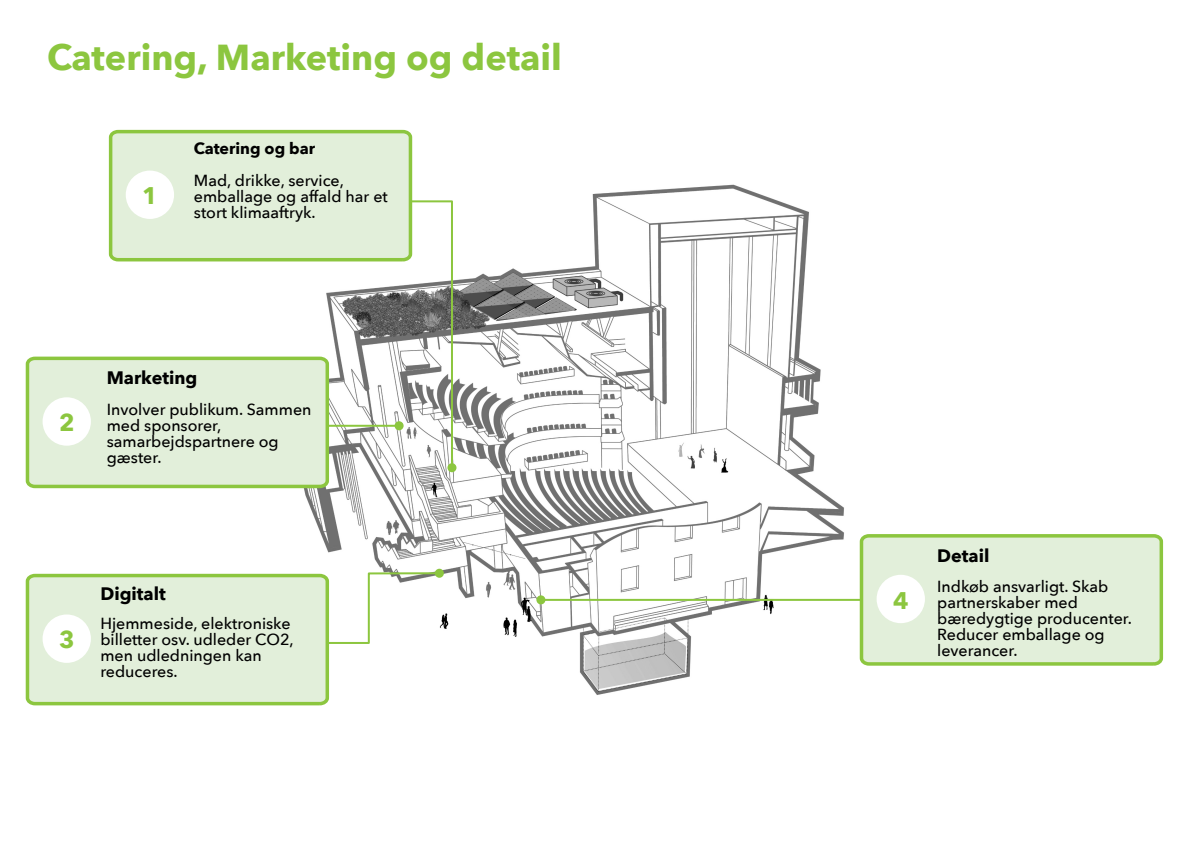
<style>
.page{position:relative;width:1191px;height:843px;background:#fff}
.page>*{position:absolute;margin:0;border:0;box-sizing:border-box;transform-origin:0 0}
.t1{font:700 36px "Avenir Next";color:#8cc63f}
.t2{font:700 24px "Avenir Next";color:#8cc63f}
.t3{font:700 18px "Avenir Next";color:#000}
.t4{font:500 16px/16px "Avenir Next";color:#000}
.t5{font:700 16px "Avenir Next";color:#000}
</style>
<div class="page">
<img style="left:304px;top:184px;width:554px;height:511px">
<svg style="left:369px;top:199px;width:85px;height:270px"></svg>
<div style="left:447px;top:463px;width:9px;height:9px;background:#8cc63f;border-radius:50%"></div>
<svg style="left:331px;top:571px;width:110px;height:73px"></svg>
<div style="left:435px;top:568px;width:9px;height:9px;background:#8cc63f;border-radius:50%"></div>
<hr style="left:288px;top:424px;width:111px;height:2px;background:#8cc63f">
<div style="left:394px;top:421px;width:9px;height:9px;background:#8cc63f;border-radius:50%"></div>
<hr style="left:541px;top:598px;width:320px;height:2px;background:#8cc63f">
<div style="left:536px;top:595px;width:9px;height:9px;background:#8cc63f;border-radius:50%"></div>
<svg style="left:108px;top:129px;width:306px;height:134px;background:#ddedd1"></svg>
<div style="left:126px;top:170px;width:48px;height:49px;background:#fff;border-radius:50%"></div>
<svg style="left:25px;top:571px;width:306px;height:135px;background:#dceccf"></svg>
<div style="left:43px;top:614px;width:48px;height:48px;background:#fff;border-radius:50%"></div>
<svg style="left:25px;top:354px;width:306px;height:135px;background:#dceccf"></svg>
<div style="left:43px;top:397px;width:48px;height:48px;background:#fff;border-radius:50%"></div>
<svg style="left:858px;top:534px;width:306px;height:132px;background:#ddecd1"></svg>
<div style="left:876px;top:574px;width:49px;height:48px;background:#fff;border-radius:50%"></div>
<h1 class="t1" style="left:47px;top:34px;width:516px">Catering, Marketing og detail</h1>
<h2 class="t2" style="left:142px;top:180px;width:17px">1</h2>
<p class="t5" style="left:194px;top:138px;width:123px">Catering og bar</p>
<p class="t4" style="left:194px;top:172px;width:195px">Mad, drikke, service, emballage og affald har et stort klimaaftryk.</p>
<h2 class="t2" style="left:59px;top:407px;width:17px">2</h2>
<p class="t3" style="left:107px;top:366px;width:92px">Marketing</p>
<p class="t4" style="left:107px;top:401px;width:206px">Involver publikum. Sammen med sponsorer, samarbejdspartnere og gæster.</p>
<h2 class="t2" style="left:59px;top:624px;width:17px">3</h2>
<p class="t3" style="left:100px;top:581px;width:67px">Digitalt</p>
<p class="t4" style="left:100px;top:615px;width:195px">Hjemmeside, elektroniske billetter osv. udleder CO2, men udledningen kan reduceres.</p>
<h2 class="t2" style="left:893px;top:584px;width:17px">4</h2>
<p class="t3" style="left:937px;top:543px;width:54px">Detail</p>
<p class="t4" style="left:937px;top:578px;width:196px">Indkøb ansvarligt. Skab partnerskaber med bæredygtige producenter.<br>Reducer emballage og leverancer.</p>
</div>
